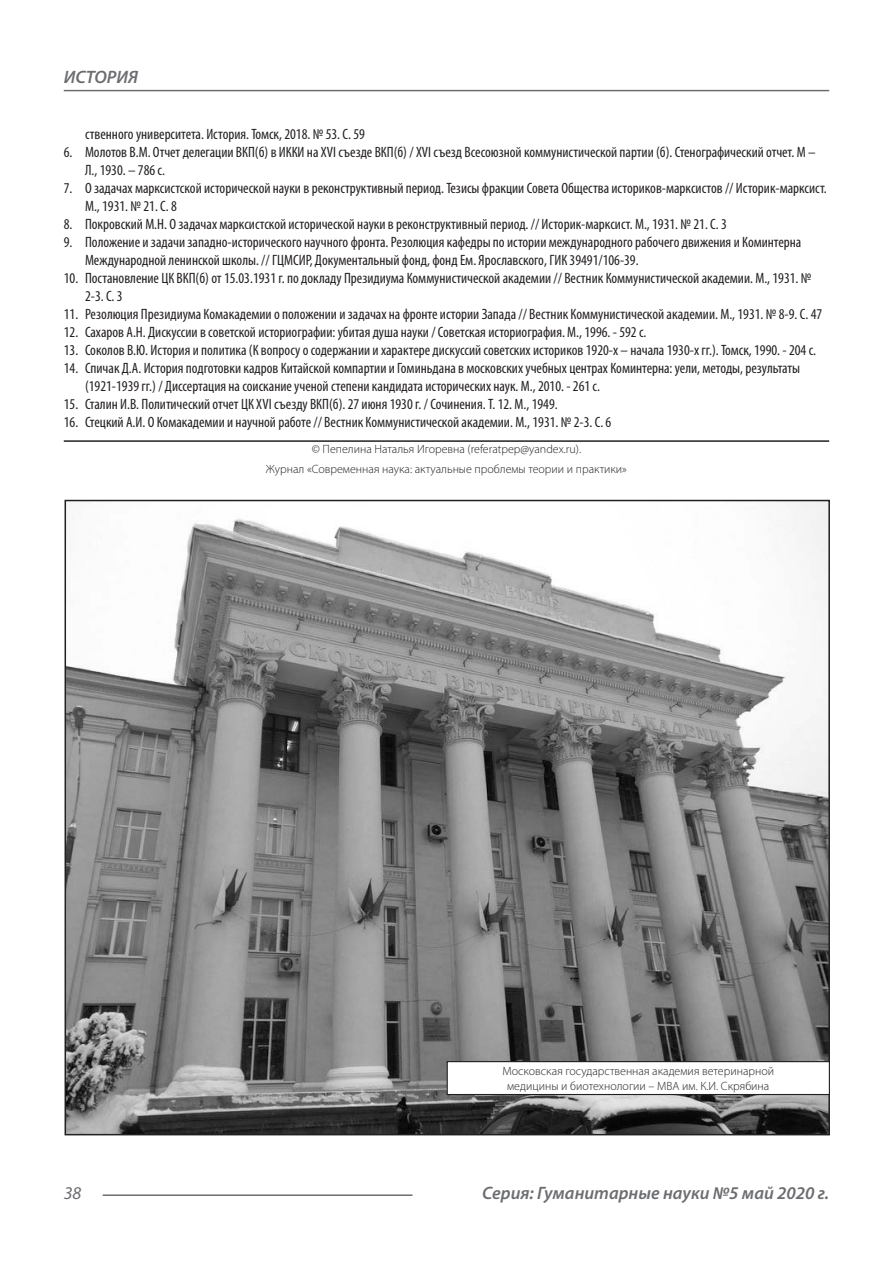
<style>
.page{position:relative;width:893px;height:1263px;background:#fff}
.page>*{position:absolute;margin:0;border:0;box-sizing:border-box;transform-origin:0 0}
.t1{font:italic 600 18px "Myriad Pro";color:#6c6d70}
.t2{font:italic 18px "Myriad Pro";color:#6c6d70}
.Библиография_Литерат{font:condensed 15px/18px "Myriad Pro";color:#231f20}
.Автор_копирайт{font:300 12px/14.4px "Myriad Pro";color:#231f20;text-align:center}
</style>
<div class="page">
<hr style="left:103px;top:1194px;width:309px;height:2px;background:#6c6d70">
<hr style="left:64px;top:90px;width:765px;height:1px;background:#6c6d70">
<hr style="left:64px;top:440px;width:765px;height:2px;background:#231f20">
<img style="left:68px;top:503px;width:759px;height:629px">
<div style="left:447px;top:1061px;width:382px;height:33px;background:#fff"></div>
<div style="left:447px;top:1061px;width:383px;height:34px;border:1px solid #231f20"></div>
<p class="t1" style="left:64px;top:66px;width:76px">ИСТОРИЯ</p>
<p class="Библиография_Литерат" style="left:85px;top:125px;width:281px">ственного университета. История. Томск, 2018. № 53. С. 59</p>
<p class="Библиография_Литерат" style="left:85px;top:143px;width:732px;text-indent:-21px">6. Молотов В.М. Отчет делегации ВКП(б) в ИККИ на ХVI съезде ВКП(б) / ХVI съезд Всесоюзной коммунистической партии (б). Стенографический отчет. М –<br>Л., 1930. – 786 с.</p>
<p class="Библиография_Литерат" style="left:85px;top:179px;width:743px;text-indent:-21px">7. О задачах марксистской исторической науки в реконструктивный период. Тезисы фракции Совета Общества историков-марксистов // Историк-марксист.<br>М., 1931. № 21. С. 8</p>
<p class="Библиография_Литерат" style="left:64px;top:215px;width:665px">8. Покровский М.Н. О задачах марксистской исторической науки в реконструктивный период. // Историк-марксист. М., 1931. № 21. С. 3</p>
<p class="Библиография_Литерат" style="left:85px;top:233px;width:718px;text-indent:-21px">9. Положение и задачи западно-исторического научного фронта. Резолюция кафедры по истории международного рабочего движения и Коминтерна<br>Международной ленинской школы. // ГЦМСИР, Документальный фонд, фонд Ем. Ярославского, ГИК 39491/106-39.</p>
<p class="Библиография_Литерат" style="left:85px;top:269px;width:728px;text-indent:-21px">10. Постановление ЦК ВКП(б) от 15.03.1931 г. по докладу Президиума Коммунистической академии // Вестник Коммунистической академии. М., 1931. №<br>2-3. С. 3</p>
<p class="Библиография_Литерат" style="left:64px;top:305px;width:760px">11. Резолюция Президиума Комакадемии о положении и задачах на фронте истории Запада // Вестник Коммунистической академии. М., 1931. № 8-9. С. 47</p>
<p class="Библиография_Литерат" style="left:64px;top:323px;width:584px">12. Сахаров А.Н. Дискуссии в советской историографии: убитая душа науки / Советская историография. М., 1996. - 592 с.</p>
<p class="Библиография_Литерат" style="left:64px;top:341px;width:754px">13. Соколов В.Ю. История и политика (К вопросу о содержании и характере дискуссий советских историков 1920-х – начала 1930-х гг.). Томск, 1990. - 204 с.</p>
<p class="Библиография_Литерат" style="left:85px;top:359px;width:717px;text-indent:-21px">14. Спичак Д.А. История подготовки кадров Китайской компартии и Гоминьдана в московских учебных центрах Коминтерна: уели, методы, результаты (1921-1939 гг.) / Диссертация на соискание ученой степени кандидата исторических наук. М., 2010. - 261 с.</p>
<p class="Библиография_Литерат" style="left:64px;top:395px;width:495px">15. Сталин И.В. Политический отчет ЦК XVI съезду ВКП(б). 27 июня 1930 г. / Сочинения. Т. 12. М., 1949.</p>
<p class="Библиография_Литерат" style="left:64px;top:413px;width:549px">16. Стецкий А.И. О Комакадемии и научной работе // Вестник Коммунистической академии. М., 1931. № 2-3. С. 6</p>
<p class="Автор_копирайт" style="left:312px;top:442px;width:271px">© Пепелина Наталья Игоревна (referatpep@yandex.ru).</p>
<p class="Автор_копирайт" style="left:266px;top:462px;width:363px">Журнал «Современная наука: актуальные проблемы теории и практики»</p>
<p class="Автор_копирайт" style="left:503px;top:1064px;width:273px">Московская государственная академия ветеринарной медицины и биотехнологии – МВА им. К.И. Скрябина</p>
<p class="t2" style="left:64px;top:1182px;width:19px">38</p>
<p class="t1" style="left:482px;top:1182px;width:349px">Серия: Гуманитарные науки №5 май 2020 г.</p>
</div>
